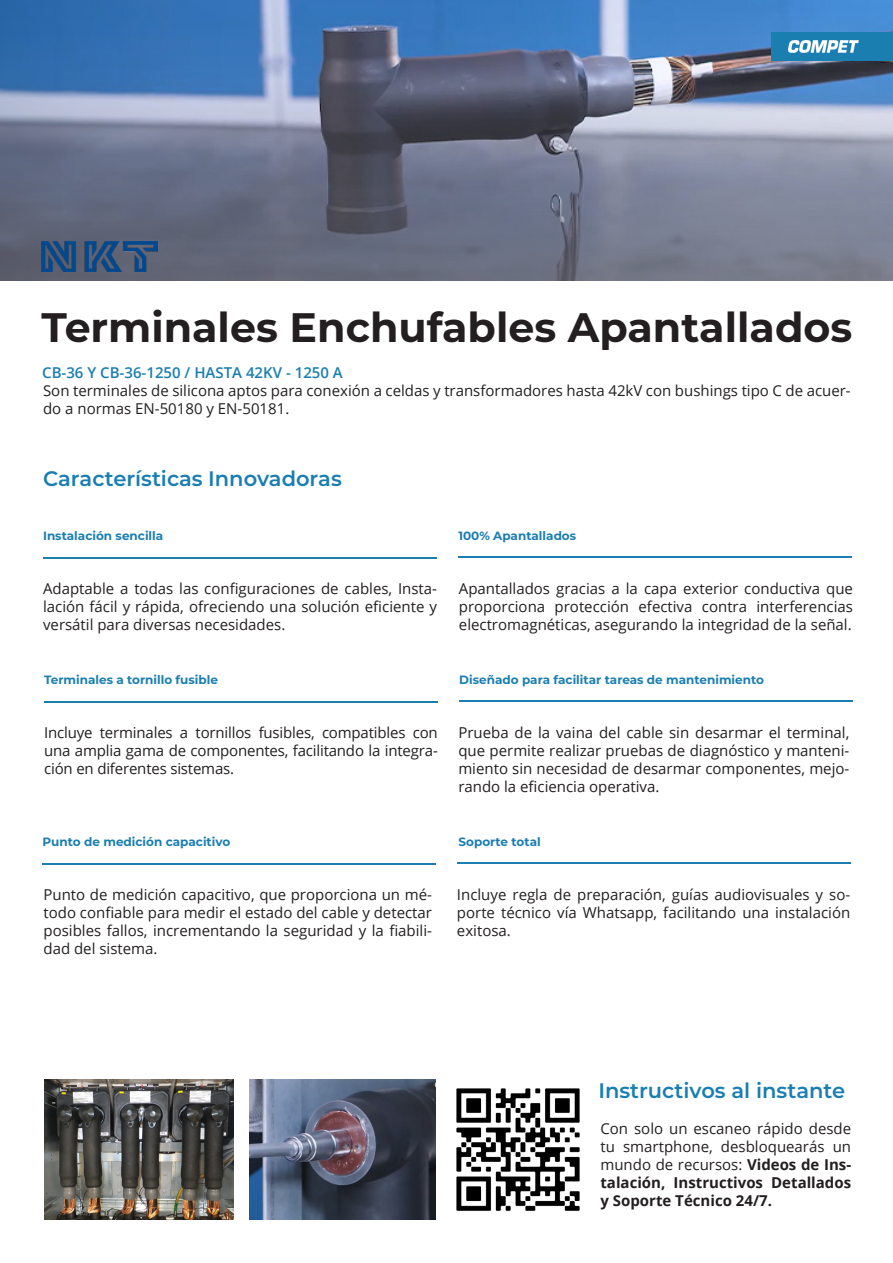
<style>
.page{position:relative;width:893px;height:1263px;background:#fff}
.page>*{position:absolute;margin:0;border:0;box-sizing:border-box;transform-origin:0 0}
.Titulo_principal{font:700 41.1px "Montserrat";color:#231f20}
.Subtitulos{font:600 21px "Montserrat";color:#1a7eb1}
.Párrafo_de_texto{font:15px/18px "Open Sans";color:#231f20;text-align:justify}
.Párrafo_de_texto-2{font:600 15px "Open Sans";color:#1a7eb1}
.Subtitulo_codigos_contables{font:700 12px "Montserrat";color:#1a7eb1}
.s1{font-weight:700}
</style>
<div class="page">
<img style="left:0;top:0;width:893px;height:281px">
<hr style="left:44px;top:557px;width:393px;height:2px;background:#1a7eb1">
<hr style="left:458px;top:556px;width:394px;height:2px;background:#1a7eb1">
<hr style="left:45px;top:701px;width:393px;height:2px;background:#1a7eb1">
<hr style="left:459px;top:700px;width:394px;height:2px;background:#1a7eb1">
<hr style="left:43px;top:863px;width:393px;height:2px;background:#1a7eb1">
<hr style="left:457px;top:862px;width:394px;height:2px;background:#1a7eb1">
<img style="left:456px;top:1088px;width:124px;height:123px">
<div style="left:772px;top:32px;width:121px;height:29px;background:#1a7eb1"></div>
<img style="left:788px;top:40px;width:70px;height:12px">
<img style="left:41px;top:241px;width:116px;height:30px">
<img style="left:249px;top:1079px;width:187px;height:141px">
<img style="left:45px;top:1079px;width:189px;height:140px">
<p class="Titulo_principal" style="left:41px;top:298px;width:812px">Terminales Enchufables Apantallados</p>
<p class="Párrafo_de_texto" style="left:43px;top:381px;width:809px">Son terminales de silicona aptos para conexión a celdas y transformadores hasta 42kV con bushings tipo C de acuer&shy;do a normas EN-50180 y EN-50181.</p>
<p class="Párrafo_de_texto-2" style="left:42px;top:362px;width:302px">CB-36 Y CB-36-1250 / HASTA 42KV - 1250 A</p>
<p class="Subtitulos" style="left:43px;top:464px;width:300px">Características Innovadoras</p>
<p class="Subtitulo_codigos_contables" style="left:43px;top:527px;width:122px">Instalación sencilla</p>
<p class="Subtitulo_codigos_contables" style="left:458px;top:527px;width:119px">100% Apantallados</p>
<p class="Párrafo_de_texto" style="left:43px;top:579px;width:395px">Adaptable a todas las configuraciones de cables, Insta&shy;lación fácil y rápida, ofreciendo una solución eficiente y versátil para diversas necesidades.</p>
<p class="Párrafo_de_texto" style="left:459px;top:579px;width:396px">Apantallados gracias a la capa exterior conductiva que proporciona protección efectiva contra interferencias electromagnéticas, asegurando la integridad de la señal.</p>
<p class="Subtitulo_codigos_contables" style="left:44px;top:671px;width:175px">Terminales a tornillo fusible</p>
<p class="Subtitulo_codigos_contables" style="left:459px;top:671px;width:306px">Diseñado para facilitar tareas de mantenimiento</p>
<p class="Párrafo_de_texto" style="left:44px;top:723px;width:395px">Incluye terminales a tornillos fusibles, compatibles con una amplia gama de componentes, facilitando la integra&shy;ción en diferentes sistemas.</p>
<p class="Párrafo_de_texto" style="left:458px;top:723px;width:393px">Prueba de la vaina del cable sin desarmar el terminal, que permite realizar pruebas de diagnóstico y manteni&shy;miento sin necesidad de desarmar componentes, mejo&shy;rando la eficiencia operativa.</p>
<p class="Subtitulo_codigos_contables" style="left:43px;top:833px;width:189px">Punto de medición capacitivo</p>
<p class="Subtitulo_codigos_contables" style="left:459px;top:833px;width:84px">Soporte total</p>
<p class="Párrafo_de_texto" style="left:43px;top:885px;width:390px">Punto de medición capacitivo, que proporciona un mé&shy;todo confiable para medir el estado del cable y detectar posibles fallos, incrementando la seguridad y la fiabili&shy;dad del sistema.</p>
<p class="Párrafo_de_texto" style="left:457px;top:885px;width:395px">Incluye regla de preparación, guías audiovisuales y so&shy;porte técnico vía Whatsapp, facilitando una instalación exitosa.</p>
<p class="Subtitulos" style="left:598px;top:1076px;width:248px">Instructivos al instante</p>
<p class="Párrafo_de_texto" style="left:600px;top:1119px;width:252px">Con solo un escaneo rápido desde tu smartphone, desbloquearás un mundo de recursos: <span class="s1">Videos de Ins&shy;talación, Instructivos Detallados y Soporte Técnico 24/7.</span></p>
</div>
